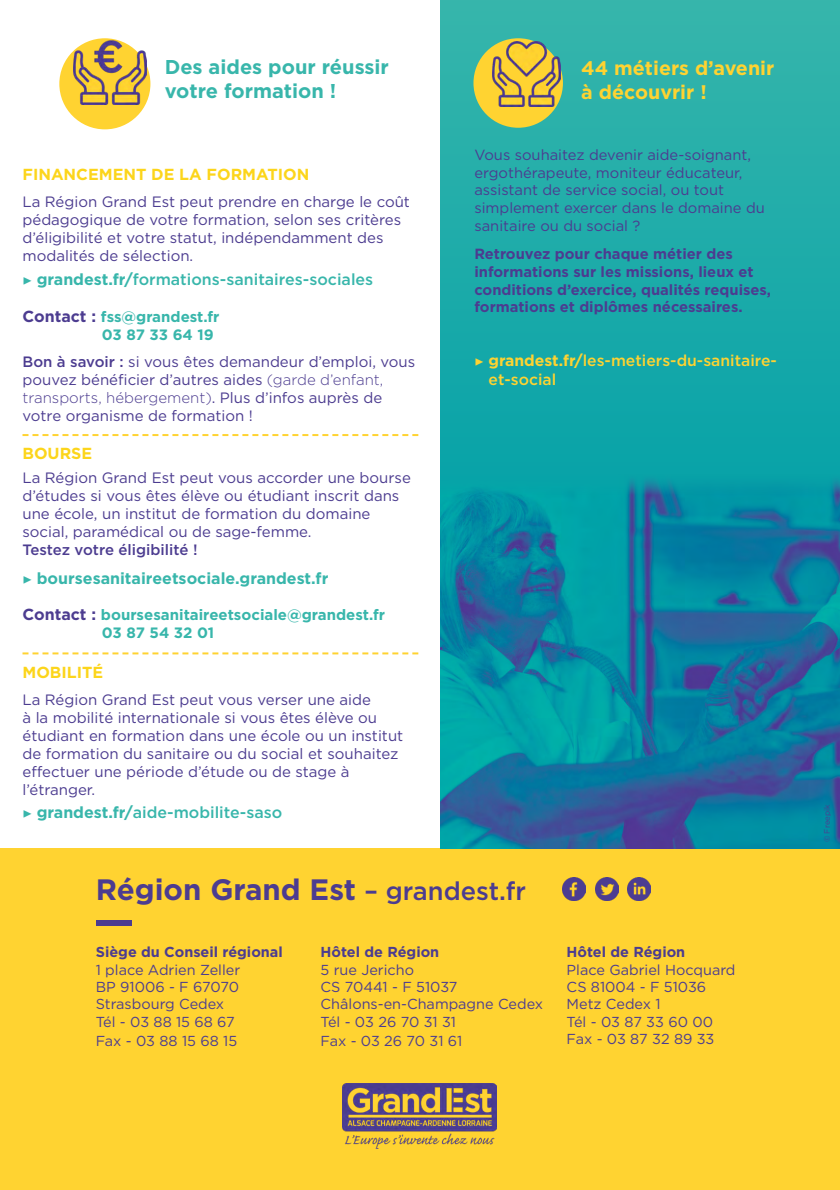
<style>
.page{position:relative;width:840px;height:1190px;background:#fff}
.page>*{position:absolute;margin:0;border:0;box-sizing:border-box;transform-origin:0 0}
.t1{font:700 29.4px "Gotham";color:#4c3c90}
.t2{font:700 20px/24px "Gotham";color:#38b6ab}
.t3{font:700 19.6px/23.6px "Gotham";color:#ffd331}
.t4{font:500 16px "Gotham";color:#38b6ab}
.t5{font:700 16px "Gotham";color:#fcd51b}
.t6{font:700 16px "Gotham";color:#38b6ab}
.t7{font:500 15.8px/18.8px "Gotham";color:#ffd331}
.t8{font:15px/18px "Gotham";color:#4c3c90}
.t9{font:700 15px/18px "Gotham";color:#38b6ab}
.t10{font:500 15px "Gotham";color:#4c3c90}
.t11{font:14.8px/17.6px "Gotham";color:#4c3c90}
.t12{font:700 14.8px/17.6px "Gotham";color:#4c3c90}
.t13{font:14.4px/17.4px "Gotham";color:#4c3c90}
.t14{font:700 14.4px "Gotham";color:#4c3c90}
.t15{font:7.8px "Gotham";color:#4c3c90}
.s1{font-family:"Minion Pro";font-weight:400}
.s2{font-weight:700}
.s3{font-size:16px;color:#4c3c90}
.s4{font-weight:500}
.s5{font-weight:300}
.s6{font-weight:500;font-size:25.6px}
</style>
<div class="page">
<div style="left:441px;top:0;width:399px;height:501px;background:linear-gradient(to bottom,#37b5ab,#06a2a8)"></div>
<div style="left:0;top:849px;width:840px;height:341px;background:#ffd331"></div>
<div style="left:96px;top:920px;width:36px;height:5px;background:#4c3c90"></div>
<img style="left:342px;top:1084px;width:154px;height:64px">
<div style="left:473px;top:38px;width:90px;height:90px;background:#ffd331;border-radius:50%"></div>
<img style="left:492px;top:42px;width:68px;height:64px">
<img style="left:441px;top:473px;width:399px;height:376px">
<img style="left:562px;top:877px;width:24px;height:24px">
<img style="left:595px;top:877px;width:23px;height:24px">
<img style="left:628px;top:877px;width:23px;height:24px">
<div style="left:59px;top:38px;width:91px;height:91px;background:#ffd331;border-radius:50%"></div>
<img style="left:73px;top:38px;width:74px;height:67px">
<svg style="left:23px;top:434px;width:395px;height:2px"></svg>
<svg style="left:23px;top:652px;width:395px;height:2px"></svg>
<h2 class="t2" style="left:165px;top:55px;width:226px">Des aides pour réussir votre formation !</h2>
<p class="t5" style="left:23px;top:163px;width:288px">FINANCEMENT DE LA FORMATION</p>
<p class="t8" style="left:23px;top:192px;width:389px">La Région Grand Est peut prendre en charge le coût pédagogique de votre formation, selon ses critères d’éligibilité et votre statut, indépendamment des modalités de sélection.</p>
<p class="t4" style="left:23px;top:269px;width:352px"><span class="s1">▶</span> <span class="s2">grandest.fr/</span>formations-sanitaires-sociales</p>
<p class="t9" style="left:102px;top:308px;width:119px;text-indent:-79px"><span class="s3">Contact :</span> fss@grandest.fr<br>03 87 33 64 19</p>
<p class="t8" style="left:23px;top:352px;width:394px"><span class="s4">Bon à savoir :</span> si vous êtes demandeur d’emploi, vous pouvez bénéficier d’autres aides <span class="s5">(garde d’enfant, transports, hébergement)</span>. Plus d’infos auprès de votre organisme de formation !</p>
<p class="t5" style="left:23px;top:443px;width:71px">BOURSE</p>
<p class="t8" style="left:23px;top:468px;width:390px">La Région Grand Est peut vous accorder une bourse d’études si vous êtes élève ou étudiant inscrit dans une école, un institut de formation du domaine social, paramédical ou de sage-femme.</p>
<p class="t10" style="left:23px;top:540px;width:177px">Testez votre éligibilité !</p>
<p class="t6" style="left:23px;top:568px;width:307px"><span class="s1">▶</span> boursesanitaireetsociale.grandest.fr</p>
<p class="t9" style="left:102px;top:606px;width:285px;text-indent:-79px"><span class="s3">Contact :</span> boursesanitaireetsociale@grandest.fr<br>03 87 54 32 01</p>
<p class="t5" style="left:23px;top:661px;width:82px">MOBILITÉ</p>
<p class="t8" style="left:23px;top:690px;width:382px">La Région Grand Est peut vous verser une aide<br>à la mobilité internationale si vous êtes élève ou étudiant en formation dans une école ou un institut de formation du sanitaire ou du social et souhaitez effectuer une période d’étude ou de stage à l’étranger.</p>
<p class="t4" style="left:23px;top:802px;width:261px"><span class="s1">▶</span> <span class="s2">grandest.fr/</span>aide-mobilite-saso</p>
<h3 class="t3" style="left:581px;top:56px;width:195px">44 métiers d’avenir à découvrir !</h3>
<p class="t11" style="left:474px;top:146px;width:292px">Vous souhaitez devenir aide-soignant, ergothérapeute, moniteur éducateur, assistant de service social, ou tout simplement exercer dans le domaine du sanitaire ou du social ?</p>
<p class="t12" style="left:474px;top:245px;width:298px">Retrouvez pour chaque métier des informations sur les missions, lieux et conditions d’exercice, qualités requises, formations et diplômes nécessaires.</p>
<p class="t7" style="left:489px;top:351px;width:290px;text-indent:-14px"><span class="s1">▶</span> <span class="s2">grandest.fr/</span>les-metiers-du-sanitaire&shy;et-social</p>
<h1 class="t1" style="left:96px;top:870px;width:432px">Région Grand Est <span class="s6">– grandest.fr</span></h1>
<p class="t14" style="left:96px;top:943px;width:189px">Siège du Conseil régional</p>
<p class="t13" style="left:96px;top:961px;width:146px">1 place Adrien Zeller<br>BP 91006 - F 67070<br>Strasbourg Cedex<br>Tél - 03 88 15 68 67</p>
<p class="t13" style="left:96px;top:1032px;width:143px">Fax - 03 88 15 68 15</p>
<p class="t14" style="left:321px;top:943px;width:120px">Hôtel de Région</p>
<p class="t13" style="left:321px;top:961px;width:224px">5 rue Jericho<br>CS 70441 - F 51037<br>Châlons-en-Champagne Cedex<br>Tél - 03 26 70 31 31</p>
<p class="t13" style="left:321px;top:1032px;width:143px">Fax - 03 26 70 31 61</p>
<p class="t14" style="left:567px;top:943px;width:120px">Hôtel de Région</p>
<p class="t13" style="left:567px;top:961px;width:170px">Place Gabriel Hocquard<br>CS 81004 - F 51036<br>Metz Cedex 1<br>Tél - 03 87 33 60 00<br>Fax - 03 87 32 89 33</p>
<p class="t15" style="left:822px;top:842px;width:40px;rotate:-90deg">© Freepik</p>
</div>
